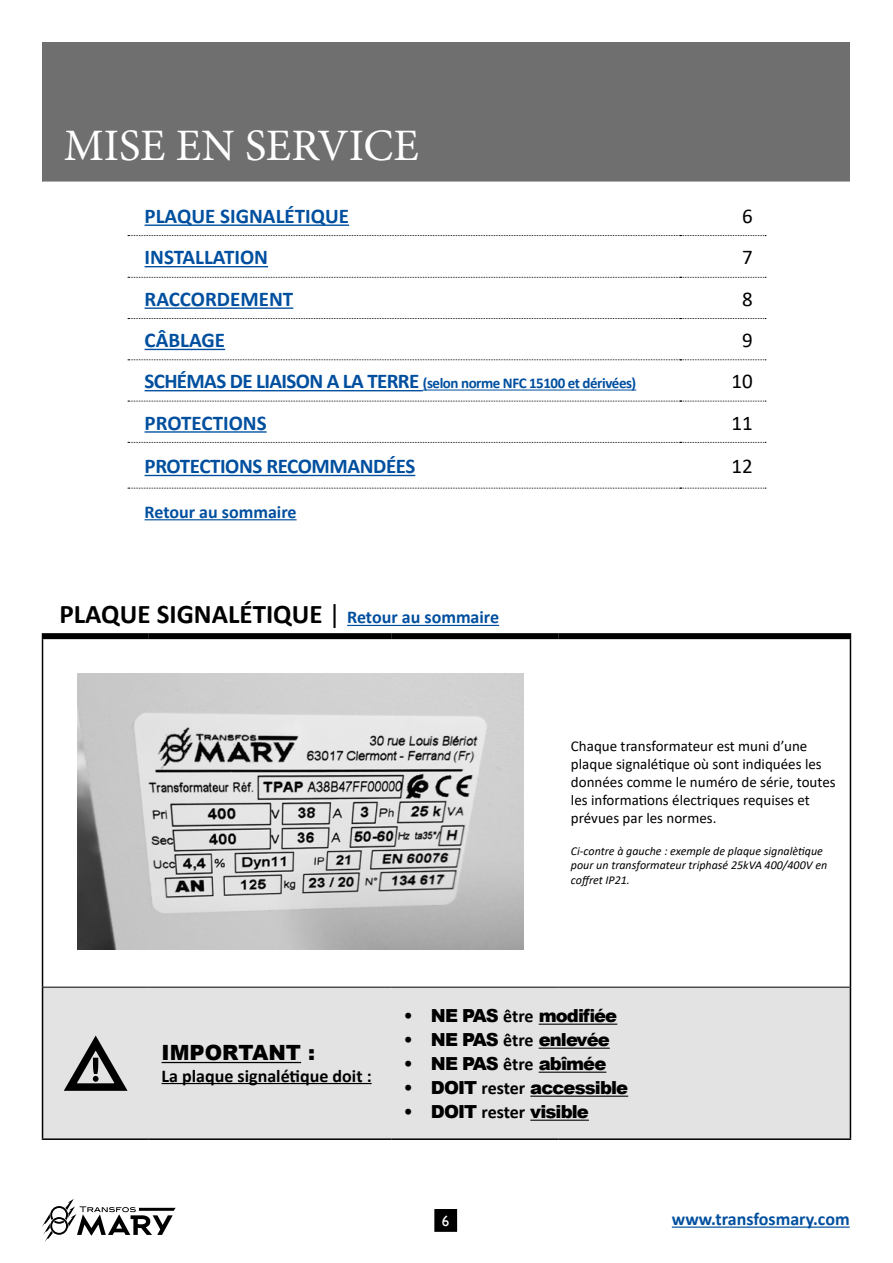
<style>
.page{position:relative;width:893px;height:1263px;background:#fff}
.page>*{position:absolute;margin:0;border:0;box-sizing:border-box;transform-origin:0 0}
.t1{font:45px "Minion Pro";color:#fff}
.t2{font:700 27px "Calibri";color:#000}
.t3{font:700 21px "Calibri";color:#004f9f}
.t4{font:700 21px "Calibri";letter-spacing:-.02em;color:#004f9f}
.t5{font:900 21px "Arial";color:#000}
.t6{font:21px "Calibri";color:#000}
.t7{font:900 18px "Arial";letter-spacing:-.05em;color:#000}
.t8{font:700 18px "Calibri";color:#004f9f}
.t9{font:700 18px "Calibri";color:#000}
.t10{font:15px/18px "Calibri";color:#000}
.t11{font:700 15px "Calibri";letter-spacing:-.03em;color:#004f9f}
.t12{font:15px "Gill Sans";color:#fff}
.t13{font:italic 12px/14.4px "Calibri";color:#000}
.s1{font-size:21px}
.s2{font-weight:400}
.s3{font-size:18px;color:#004f9f}
.s4{font-family:"Calibri";font-weight:700}
</style>
<div class="page">
<div style="left:43px;top:988px;width:807px;height:150px;background:#e3e3e3"></div>
<hr style="left:42px;top:987px;width:107px;height:1px;background:#000">
<hr style="left:149px;top:987px;width:242px;height:1px;background:#000">
<hr style="left:391px;top:987px;width:167px;height:1px;background:#000">
<hr style="left:558px;top:987px;width:292px;height:1px;background:#000">
<div style="left:42px;top:633px;width:107px;height:6px;background:#000"></div>
<div style="left:149px;top:633px;width:242px;height:6px;background:#000"></div>
<div style="left:391px;top:633px;width:167px;height:6px;background:#000"></div>
<div style="left:558px;top:633px;width:293px;height:6px;background:#000"></div>
<hr style="left:42px;top:639px;width:1px;height:348px;background:#000">
<hr style="left:850px;top:639px;width:1px;height:348px;background:#000">
<hr style="left:42px;top:987px;width:1px;height:151px;background:#000">
<hr style="left:850px;top:987px;width:1px;height:151px;background:#000">
<hr style="left:42px;top:1138px;width:107px;height:2px;background:#000">
<hr style="left:149px;top:1138px;width:242px;height:2px;background:#000">
<hr style="left:391px;top:1138px;width:167px;height:2px;background:#000">
<hr style="left:558px;top:1138px;width:293px;height:2px;background:#000">
<hr style="left:347px;top:625px;width:152px;height:1px;background:#004f9f">
<img style="left:77px;top:673px;width:446px;height:277px">
<svg style="left:57px;top:1033px;width:77px;height:61px;background:#a6a6a6"></svg>
<hr style="left:162px;top:1062px;width:139px;height:1px;background:#000">
<hr style="left:162px;top:1083px;width:210px;height:1px;background:#000">
<hr style="left:539px;top:1024px;width:78px;height:1px;background:#000">
<hr style="left:539px;top:1048px;width:71px;height:1px;background:#000">
<hr style="left:539px;top:1072px;width:67px;height:1px;background:#000">
<hr style="left:530px;top:1096px;width:98px;height:1px;background:#000">
<hr style="left:530px;top:1120px;width:59px;height:1px;background:#000">
<div style="left:43px;top:43px;width:807px;height:139px;background:#706f6f"></div>
<svg style="left:127px;top:224px;width:640px;height:12px"></svg>
<svg style="left:128px;top:277px;width:638px;height:1px"></svg>
<svg style="left:128px;top:318px;width:638px;height:1px"></svg>
<svg style="left:128px;top:359px;width:638px;height:1px"></svg>
<svg style="left:128px;top:401px;width:638px;height:1px"></svg>
<svg style="left:128px;top:442px;width:638px;height:1px"></svg>
<svg style="left:128px;top:488px;width:638px;height:1px"></svg>
<hr style="left:145px;top:224px;width:204px;height:2px;background:#004f9f">
<hr style="left:145px;top:266px;width:123px;height:1px;background:#004f9f">
<hr style="left:145px;top:307px;width:148px;height:2px;background:#004f9f">
<hr style="left:145px;top:349px;width:80px;height:1px;background:#004f9f">
<hr style="left:145px;top:390px;width:278px;height:1px;background:#004f9f">
<hr style="left:423px;top:389px;width:213px;height:1px;background:#004f9f">
<hr style="left:145px;top:431px;width:122px;height:2px;background:#004f9f">
<hr style="left:145px;top:475px;width:270px;height:1px;background:#004f9f">
<hr style="left:145px;top:519px;width:152px;height:1px;background:#004f9f">
<svg style="left:42px;top:1199px;width:134px;height:43px"></svg>
<div style="left:435px;top:1210px;width:21px;height:21px;background:#000"></div>
<div style="left:434px;top:1209px;width:23px;height:23px;border:2px solid #000"></div>
<div style="left:435px;top:1215px;width:21px;height:10px;background:#000"></div>
<hr style="left:672px;top:1226px;width:178px;height:2px;background:#004f9f">
<p class="t1" style="left:64px;top:116px;width:357px">MISE EN SERVICE</p>
<p class="t3" style="left:145px;top:201px;width:206px">PLAQUE SIGNALÉTIQUE</p>
<p class="t6" style="left:742px;top:201px;width:12px">6</p>
<p class="t3" style="left:145px;top:242px;width:125px">INSTALLATION</p>
<p class="t6" style="left:742px;top:243px;width:12px">7</p>
<p class="t3" style="left:145px;top:284px;width:150px">RACCORDEMENT</p>
<p class="t6" style="left:742px;top:284px;width:12px">8</p>
<p class="t3" style="left:145px;top:325px;width:82px">CÂBLAGE</p>
<p class="t6" style="left:742px;top:325px;width:12px">9</p>
<p class="t11" style="left:145px;top:373px;width:493px"><span class="s1">SCHÉMAS DE LIAISON A LA TERRE</span> (selon norme NFC 15100 et dérivées)</p>
<p class="t6" style="left:731px;top:367px;width:23px">10</p>
<p class="t3" style="left:145px;top:408px;width:124px">PROTECTIONS</p>
<p class="t6" style="left:731px;top:408px;width:23px">11</p>
<p class="t4" style="left:145px;top:451px;width:272px">PROTECTIONS RECOMMANDÉES</p>
<p class="t6" style="left:731px;top:452px;width:23px">12</p>
<p class="t8" style="left:145px;top:499px;width:153px">Retour au sommaire</p>
<p class="t2" style="left:60px;top:595px;width:441px">PLAQUE SIGNALÉTIQUE <span class="s2">|</span> <span class="s3">Retour au sommaire</span></p>
<p class="t10" style="left:571px;top:736px;width:266px">Chaque transformateur est muni d’une plaque signalétique où sont indiquées les données comme le numéro de série, toutes les informations électriques requises et prévues par les normes.</p>
<p class="t13" style="left:571px;top:843px;width:258px">Ci-contre à gauche : exemple de plaque signalètique pour un transformateur triphasé 25kVA 400/400V en coffret IP21.</p>
<p class="t5" style="left:162px;top:1037px;width:155px">IMPORTANT :</p>
<p class="t9" style="left:162px;top:1063px;width:212px">La plaque signalétique doit :</p>
<p class="t7" style="left:404px;top:1002px;width:215px">• NE PAS <span class="s4">être</span> modifiée</p>
<p class="t7" style="left:404px;top:1026px;width:207px">• NE PAS <span class="s4">être</span> enlevée</p>
<p class="t7" style="left:404px;top:1050px;width:204px">• NE PAS <span class="s4">être</span> abîmée</p>
<p class="t7" style="left:404px;top:1074px;width:226px">• DOIT <span class="s4">rester</span> accessible</p>
<p class="t7" style="left:404px;top:1098px;width:186px">• DOIT <span class="s4">rester</span> visible</p>
<p class="t12" style="left:442px;top:1212px;width:9px">6</p>
<p class="t8" style="left:672px;top:1206px;width:179px">www.transfosmary.com</p>
</div>
